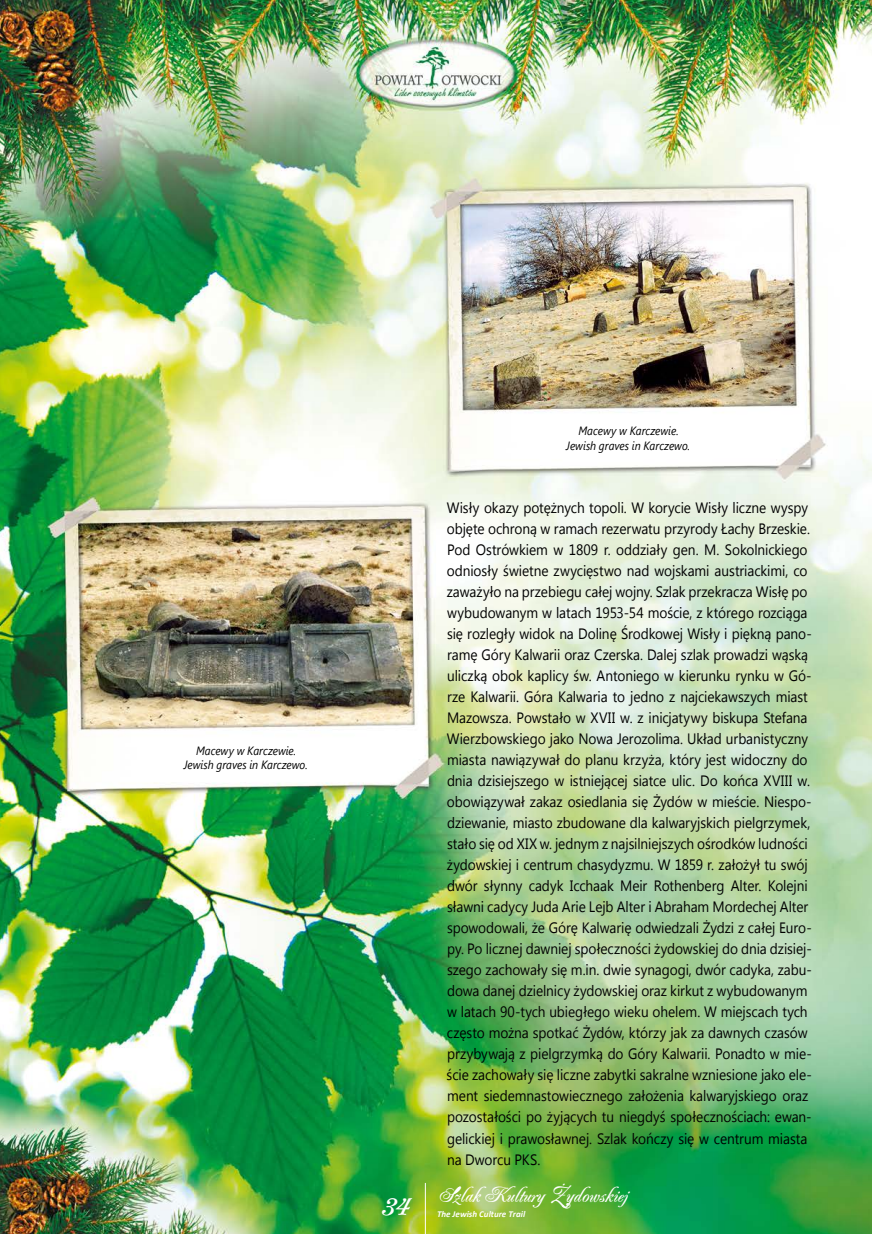
<style>
.page{position:relative;width:872px;height:1234px;background:#fff}
.page>*{position:absolute;margin:0;border:0;box-sizing:border-box;transform-origin:0 0}
.t1{font:700 36px "EFN Harmony";color:#fff}
.t2{font:700 21px "EFN Harmony";color:#fff}
.t3{font:15px/21px "Segoe UI";letter-spacing:-.005em;color:#000;scale:.91 1}
.t4{font:italic 12px/14.4px "Segoe UI";color:#000;text-align:center;scale:.9 1}
.t5{font:italic 700 9px "Calibri";color:#fff}
</style>
<div class="page">
<img style="left:0;top:0;width:872px;height:1233px">
<hr style="left:425px;top:1182px;width:1px;height:51px;background:#fff">
<p class="t4" style="left:184px;top:742px;width:139px">Macewy w Karczewie.<br>Jewish graves in Karczewo.</p>
<h1 class="t1" style="left:381px;top:1180px;width:29px">34</h1>
<p class="t4" style="left:566px;top:423px;width:139px">Macewy w Karczewie.<br>Jewish graves in Karczewo.</p>
<p class="t3" style="left:446px;top:496px;width:403px">Wisły okazy potężnych topoli. W korycie Wisły liczne wyspy objęte ochroną w ramach rezerwatu przyrody Łachy Brzeskie.<br>Pod Ostrówkiem w 1809 r. oddziały gen. M. Sokolnickiego odniosły świetne zwycięstwo nad wojskami austriackimi, co zaważyło na przebiegu całej wojny. Szlak przekracza Wisłę po wybudowanym w latach 1953-54 moście, z którego rozciąga się rozległy widok na Dolinę Środkowej Wisły i piękną pano&shy;ramę Góry Kalwarii oraz Czerska. Dalej szlak prowadzi wąską uliczką obok kaplicy św. Antoniego w kierunku rynku w Gó&shy;rze Kalwarii. Góra Kalwaria to jedno z najciekawszych miast Mazowsza. Powstało w XVII w. z inicjatywy biskupa Stefana Wierzbowskiego jako Nowa Jerozolima. Układ urbanistyczny miasta nawiązywał do planu krzyża, który jest widoczny do dnia dzisiejszego w istniejącej siatce ulic. Do końca XVIII w. obowiązywał zakaz osiedlania się Żydów w mieście. Niespo&shy;dziewanie, miasto zbudowane dla kalwaryjskich pielgrzymek, stało się od XIX w. jednym z najsilniejszych ośrodków ludności żydowskiej i centrum chasydyzmu. W 1859 r. założył tu swój dwór słynny cadyk Icchaak Meir Rothenberg Alter. Kolejni sławni cadycy Juda Arie Lejb Alter i Abraham Mordechej Alter spowodowali, że Górę Kalwarię odwiedzali Żydzi z całej Euro&shy;py. Po licznej dawniej społeczności żydowskiej do dnia dzisiej&shy;szego zachowały się m.in. dwie synagogi, dwór cadyka, zabu&shy;dowa danej dzielnicy żydowskiej oraz kirkut z wybudowanym w latach 90-tych ubiegłego wieku ohelem. W miejscach tych często można spotkać Żydów, którzy jak za dawnych czasów przybywają z pielgrzymką do Góry Kalwarii. Ponadto w mie&shy;ście zachowały się liczne zabytki sakralne wzniesione jako ele&shy;ment siedemnastowiecznego założenia kalwaryjskiego oraz pozostałości po żyjących tu niegdyś społecznościach: ewan&shy;gelickiej i prawosławnej. Szlak kończy się w centrum miasta na Dworcu PKS.</p>
<h2 class="t2" style="left:437px;top:1181px;width:191px">Szlak Kultury Żydowskiej</h2>
<p class="t5" style="left:437px;top:1208px;width:90px">The Jewish Culture Trail</p>
</div>
